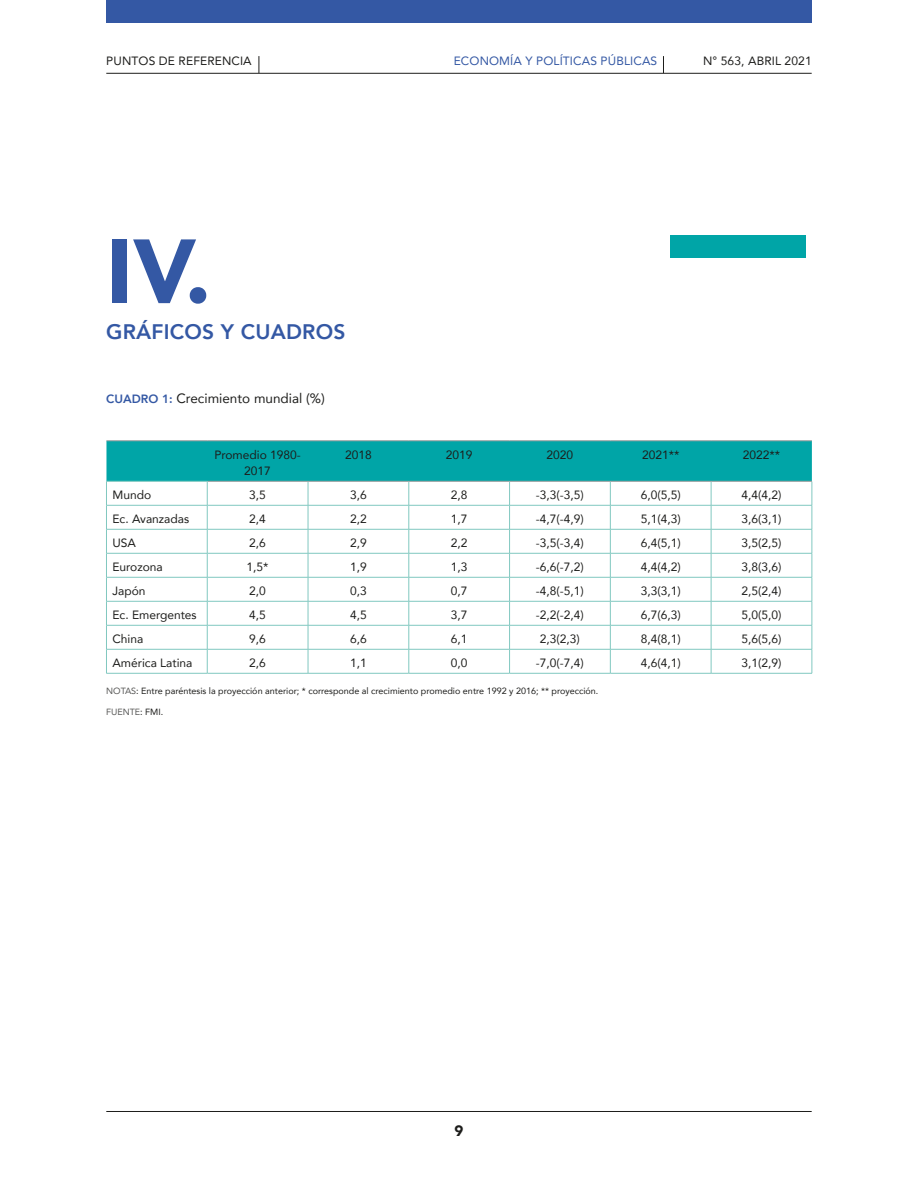
<style>
.page{position:relative;width:918px;height:1188px;background:#fff}
.page>*{position:absolute;margin:0;border:0;box-sizing:border-box;transform-origin:0 0}
.NUMERO_TITULO{font:900 90px "Avenir";color:#3458a4}
.TITULO_PARRAFO{font:800 21px "Avenir";letter-spacing:.01em;color:#3458a4}
.t1{font:900 15px "Avenir";color:#1d1d1b}
.tit_graf_cuadros{font:13.5px "Avenir";color:#1d1d1b}
.tabla_texto{font:12px/16.5px "Avenir";color:#1d1d1b;text-align:center}
.t2{font:12px "Avenir";letter-spacing:.01em;color:#3458a4}
.tabla_texto-2{font:9px "Avenir";color:#1d1d1b}
.text_fuente{font:9px "Avenir";letter-spacing:-.005em;color:#575756}
.s1{font-weight:800;font-size:12px;color:#3458a4}
.s2{color:#575756}
.s3{color:#1d1d1b}
</style>
<div class="page">
<hr style="left:106px;top:1111px;width:706px;height:1px;background:#1d1d1b">
<div style="left:106px;top:0;width:706px;height:23px;background:#3458a4"></div>
<hr style="left:106px;top:73px;width:706px;height:1px;background:#1d1d1b">
<svg style="left:259px;top:56px;width:1px;height:17px"></svg>
<svg style="left:663px;top:56px;width:1px;height:17px"></svg>
<div style="left:670px;top:235px;width:135px;height:23px;background:#00a5a7"></div>
<hr style="left:207px;top:673px;width:101px;height:1px;background:#81c8c0">
<hr style="left:308px;top:673px;width:101px;height:1px;background:#81c8c0">
<hr style="left:409px;top:673px;width:101px;height:1px;background:#81c8c0">
<hr style="left:510px;top:673px;width:100px;height:1px;background:#81c8c0">
<hr style="left:610px;top:673px;width:101px;height:1px;background:#81c8c0">
<hr style="left:711px;top:673px;width:101px;height:1px;background:#81c8c0">
<hr style="left:106px;top:440px;width:101px;height:1px;background:#9d9d9d">
<hr style="left:207px;top:440px;width:101px;height:1px;background:#9d9d9d">
<hr style="left:308px;top:440px;width:101px;height:1px;background:#9d9d9d">
<hr style="left:409px;top:440px;width:101px;height:1px;background:#9d9d9d">
<hr style="left:510px;top:440px;width:100px;height:1px;background:#9d9d9d">
<hr style="left:610px;top:440px;width:101px;height:1px;background:#9d9d9d">
<hr style="left:711px;top:440px;width:101px;height:1px;background:#9d9d9d">
<svg style="left:106px;top:441px;width:707px;height:232px"></svg>
<hr style="left:106px;top:673px;width:101px;height:1px;background:#81c8c0">
<p class="tabla_texto" style="left:106px;top:52px;width:147px">PUNTOS DE REFERENCIA</p>
<p class="t2" style="left:454px;top:51px;width:205px">ECONOMÍA Y POLÍTICAS PÚBLICAS</p>
<p class="tabla_texto" style="left:703px;top:53px;width:110px">N° 563, ABRIL 2021</p>
<p class="NUMERO_TITULO" style="left:106px;top:195px;width:107px">IV.</p>
<p class="TITULO_PARRAFO" style="left:106px;top:312px;width:241px">GRÁFICOS Y CUADROS</p>
<p class="tit_graf_cuadros" style="left:106px;top:387px;width:220px"><span class="s1">CUADRO 1:</span> Crecimiento mundial (%)</p>
<p class="tabla_texto" style="left:214px;top:446px;width:88px">Promedio 1980-<br>2017</p>
<p class="tabla_texto" style="left:345px;top:446px;width:28px">2018</p>
<p class="tabla_texto" style="left:446px;top:446px;width:28px">2019</p>
<p class="tabla_texto" style="left:547px;top:446px;width:28px">2020</p>
<p class="tabla_texto" style="left:642px;top:446px;width:39px">2021**</p>
<p class="tabla_texto" style="left:743px;top:446px;width:39px">2022**</p>
<p class="tabla_texto" style="left:112px;top:487px;width:40px">Mundo</p>
<p class="tabla_texto" style="left:249px;top:487px;width:18px">3,5</p>
<p class="tabla_texto" style="left:350px;top:487px;width:18px">3,6</p>
<p class="tabla_texto" style="left:451px;top:487px;width:18px">2,8</p>
<p class="tabla_texto" style="left:536px;top:487px;width:50px">-3,3(-3,5)</p>
<p class="tabla_texto" style="left:641px;top:487px;width:42px">6,0(5,5)</p>
<p class="tabla_texto" style="left:741px;top:487px;width:42px">4,4(4,2)</p>
<p class="tabla_texto" style="left:112px;top:511px;width:78px">Ec. Avanzadas</p>
<p class="tabla_texto" style="left:249px;top:511px;width:18px">2,4</p>
<p class="tabla_texto" style="left:350px;top:511px;width:18px">2,2</p>
<p class="tabla_texto" style="left:451px;top:511px;width:18px">1,7</p>
<p class="tabla_texto" style="left:536px;top:511px;width:50px">-4,7(-4,9)</p>
<p class="tabla_texto" style="left:641px;top:511px;width:42px">5,1(4,3)</p>
<p class="tabla_texto" style="left:741px;top:511px;width:42px">3,6(3,1)</p>
<p class="tabla_texto" style="left:112px;top:535px;width:25px">USA</p>
<p class="tabla_texto" style="left:249px;top:535px;width:18px">2,6</p>
<p class="tabla_texto" style="left:350px;top:535px;width:18px">2,9</p>
<p class="tabla_texto" style="left:451px;top:535px;width:18px">2,2</p>
<p class="tabla_texto" style="left:536px;top:535px;width:50px">-3,5(-3,4)</p>
<p class="tabla_texto" style="left:641px;top:535px;width:42px">6,4(5,1)</p>
<p class="tabla_texto" style="left:741px;top:535px;width:42px">3,5(2,5)</p>
<p class="tabla_texto" style="left:112px;top:559px;width:52px">Eurozona</p>
<p class="tabla_texto" style="left:247px;top:559px;width:24px">1,5*</p>
<p class="tabla_texto" style="left:350px;top:559px;width:18px">1,9</p>
<p class="tabla_texto" style="left:451px;top:559px;width:18px">1,3</p>
<p class="tabla_texto" style="left:536px;top:559px;width:50px">-6,6(-7,2)</p>
<p class="tabla_texto" style="left:641px;top:559px;width:42px">4,4(4,2)</p>
<p class="tabla_texto" style="left:741px;top:559px;width:42px">3,8(3,6)</p>
<p class="tabla_texto" style="left:112px;top:583px;width:35px">Japón</p>
<p class="tabla_texto" style="left:249px;top:583px;width:18px">2,0</p>
<p class="tabla_texto" style="left:350px;top:583px;width:18px">0,3</p>
<p class="tabla_texto" style="left:451px;top:583px;width:18px">0,7</p>
<p class="tabla_texto" style="left:536px;top:583px;width:50px">-4,8(-5,1)</p>
<p class="tabla_texto" style="left:641px;top:583px;width:42px">3,3(3,1)</p>
<p class="tabla_texto" style="left:741px;top:583px;width:42px">2,5(2,4)</p>
<p class="tabla_texto" style="left:112px;top:607px;width:86px">Ec. Emergentes</p>
<p class="tabla_texto" style="left:249px;top:607px;width:18px">4,5</p>
<p class="tabla_texto" style="left:350px;top:607px;width:18px">4,5</p>
<p class="tabla_texto" style="left:451px;top:607px;width:18px">3,7</p>
<p class="tabla_texto" style="left:536px;top:607px;width:50px">-2,2(-2,4)</p>
<p class="tabla_texto" style="left:641px;top:607px;width:42px">6,7(6,3)</p>
<p class="tabla_texto" style="left:741px;top:607px;width:42px">5,0(5,0)</p>
<p class="tabla_texto" style="left:112px;top:631px;width:32px">China</p>
<p class="tabla_texto" style="left:249px;top:631px;width:18px">9,6</p>
<p class="tabla_texto" style="left:350px;top:631px;width:18px">6,6</p>
<p class="tabla_texto" style="left:451px;top:631px;width:18px">6,1</p>
<p class="tabla_texto" style="left:540px;top:631px;width:42px">2,3(2,3)</p>
<p class="tabla_texto" style="left:641px;top:631px;width:42px">8,4(8,1)</p>
<p class="tabla_texto" style="left:741px;top:631px;width:42px">5,6(5,6)</p>
<p class="tabla_texto" style="left:112px;top:655px;width:82px">América Latina</p>
<p class="tabla_texto" style="left:249px;top:655px;width:18px">2,6</p>
<p class="tabla_texto" style="left:350px;top:655px;width:18px">1,1</p>
<p class="tabla_texto" style="left:451px;top:655px;width:18px">0,0</p>
<p class="tabla_texto" style="left:536px;top:655px;width:50px">-7,0(-7,4)</p>
<p class="tabla_texto" style="left:641px;top:655px;width:42px">4,6(4,1)</p>
<p class="tabla_texto" style="left:741px;top:655px;width:42px">3,1(2,9)</p>
<p class="tabla_texto-2" style="left:106px;top:684px;width:494px"><span class="s2">NOTAS</span>: Entre paréntesis la proyección anterior; * corresponde al crecimiento promedio entre 1992 y 2016; ** proyección.</p>
<p class="text_fuente" style="left:106px;top:705px;width:58px">FUENTE<span class="s3">: FMI.</span></p>
<p class="t1" style="left:455px;top:1118px;width:10px">9</p>
</div>
